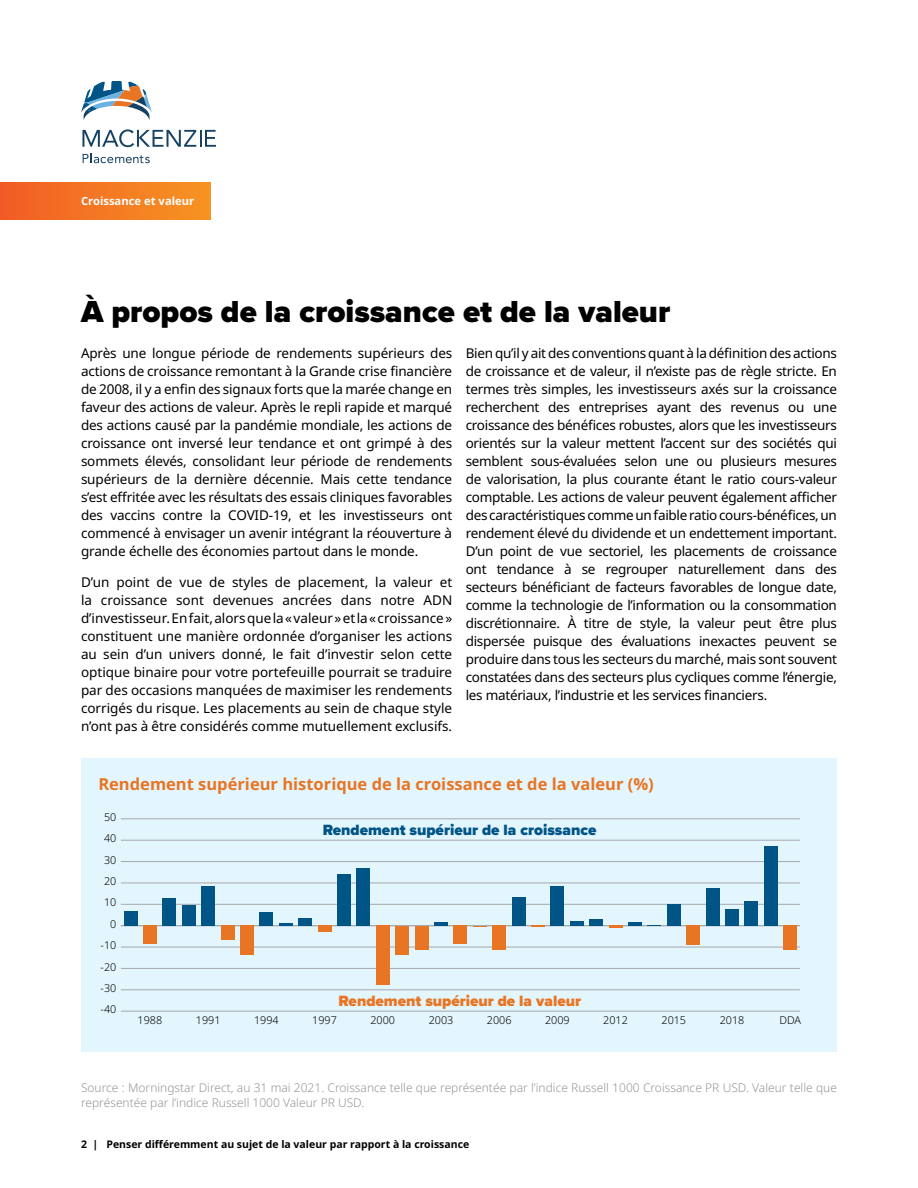
<style>
.page{position:relative;width:918px;height:1188px;background:#fff}
.page>*{position:absolute;margin:0;border:0;box-sizing:border-box;transform-origin:0 0}
.t1{font:900 31.5px "Proxima Nova";color:#000}
.H4-orange{font:700 16.5px "Noto Sans";color:#e87524}
.t2{font:900 15.45px "Proxima Nova";color:#005486}
.t3{font:900 15.45px "Proxima Nova";color:#e87524}
.body{font:13.5px/18px "Noto Sans";letter-spacing:-.01em;color:#000;text-align:justify}
.legal{font:300 12px/15px "Noto Sans";color:#939598}
.t4{font:700 11.25px "Noto Sans";color:#fff}
.t5{font:300 10.8px "Noto Sans";color:#000}
.t6{font:700 10.5px "Noto Sans";color:#000}
</style>
<div class="page">
<div style="left:81px;top:758px;width:756px;height:294px;background:#e3f5fd"></div>
<div style="left:0;top:183px;width:211px;height:37px;background:linear-gradient(to right,#f15c25,#f79422)"></div>
<svg style="left:81px;top:81px;width:71px;height:39px"></svg>
<svg style="left:82px;top:129px;width:134px;height:18px"></svg>
<svg style="left:83px;top:153px;width:67px;height:10px"></svg>
<hr style="left:121px;top:1011px;width:679px;height:1px;background:#a7a9ac">
<hr style="left:121px;top:990px;width:679px;height:1px;background:#a7a9ac">
<hr style="left:121px;top:968px;width:679px;height:1px;background:#a7a9ac">
<hr style="left:121px;top:947px;width:679px;height:1px;background:#a7a9ac">
<hr style="left:121px;top:925px;width:679px;height:1px;background:#a7a9ac">
<hr style="left:121px;top:904px;width:679px;height:1px;background:#a7a9ac">
<hr style="left:121px;top:883px;width:679px;height:1px;background:#a7a9ac">
<hr style="left:121px;top:861px;width:679px;height:1px;background:#a7a9ac">
<hr style="left:121px;top:840px;width:679px;height:1px;background:#a7a9ac">
<hr style="left:121px;top:819px;width:679px;height:1px;background:#a7a9ac">
<div style="left:124px;top:911px;width:14px;height:15px;background:#005486"></div>
<div style="left:143px;top:926px;width:14px;height:18px;background:#e87524"></div>
<div style="left:162px;top:898px;width:14px;height:28px;background:#005486"></div>
<div style="left:182px;top:905px;width:14px;height:21px;background:#005486"></div>
<div style="left:201px;top:886px;width:14px;height:40px;background:#005486"></div>
<div style="left:221px;top:926px;width:14px;height:14px;background:#e87524"></div>
<div style="left:240px;top:926px;width:14px;height:29px;background:#e87524"></div>
<div style="left:259px;top:913px;width:14px;height:13px;background:#005486"></div>
<hr style="left:279px;top:923px;width:14px;height:3px;background:#005486">
<div style="left:298px;top:919px;width:14px;height:7px;background:#005486"></div>
<div style="left:318px;top:926px;width:14px;height:6px;background:#e87524"></div>
<div style="left:337px;top:874px;width:14px;height:52px;background:#005486"></div>
<div style="left:356px;top:868px;width:14px;height:58px;background:#005486"></div>
<div style="left:376px;top:926px;width:14px;height:59px;background:#e87524"></div>
<div style="left:395px;top:926px;width:14px;height:29px;background:#e87524"></div>
<div style="left:415px;top:926px;width:14px;height:23px;background:#e87524"></div>
<hr style="left:434px;top:922px;width:14px;height:4px;background:#005486">
<div style="left:453px;top:926px;width:14px;height:18px;background:#e87524"></div>
<svg style="left:473px;top:926px;width:14px;height:1px"></svg>
<div style="left:492px;top:926px;width:14px;height:24px;background:#e87524"></div>
<div style="left:512px;top:898px;width:14px;height:28px;background:#005486"></div>
<svg style="left:531px;top:926px;width:14px;height:1px"></svg>
<div style="left:550px;top:886px;width:14px;height:40px;background:#005486"></div>
<div style="left:570px;top:921px;width:14px;height:5px;background:#005486"></div>
<div style="left:589px;top:919px;width:14px;height:7px;background:#005486"></div>
<svg style="left:609px;top:926px;width:14px;height:2px"></svg>
<hr style="left:628px;top:922px;width:14px;height:4px;background:#005486">
<svg style="left:647px;top:925px;width:14px;height:1px"></svg>
<div style="left:667px;top:904px;width:14px;height:22px;background:#005486"></div>
<div style="left:686px;top:926px;width:14px;height:19px;background:#e87524"></div>
<div style="left:706px;top:888px;width:14px;height:38px;background:#005486"></div>
<div style="left:725px;top:909px;width:14px;height:17px;background:#005486"></div>
<div style="left:744px;top:901px;width:14px;height:25px;background:#005486"></div>
<div style="left:764px;top:847px;width:14px;height:79px;background:#005486"></div>
<div style="left:783px;top:926px;width:14px;height:24px;background:#e87524"></div>
<p class="t4" style="left:81px;top:193px;width:115px">Croissance et valeur</p>
<h2 class="t1" style="left:81px;top:288px;width:591px">À propos de la croissance et de la valeur</h2>
<p class="body" style="left:81px;top:344px;width:373px">Après une longue période de rendements supérieurs des actions de croissance remontant à la Grande crise financière de 2008, il y a enfin des signaux forts que la marée change en faveur des actions de valeur. Après le repli rapide et marqué des actions causé par la pandémie mondiale, les actions de croissance ont inversé leur tendance et ont grimpé à des sommets élevés, consolidant leur période de rendements supérieurs de la dernière décennie. Mais cette tendance s’est effritée avec les résultats des essais cliniques favorables des vaccins contre la COVID-19, et les investisseurs ont commencé à envisager un avenir intégrant la réouverture à grande échelle des économies partout dans le monde.</p>
<p class="body" style="left:81px;top:574px;width:373px">D’un point de vue de styles de placement, la valeur et la croissance sont devenues ancrées dans notre ADN d’investisseur. En fait, alors que la « valeur » et la «croissance» constituent une manière ordonnée d’organiser les actions au sein d’un univers donné, le fait d’investir selon cette optique binaire pour votre portefeuille pourrait se traduire par des occasions manquées de maximiser les rendements corrigés du risque. Les placements au sein de chaque style n’ont pas à être considérés comme mutuellement exclusifs.</p>
<p class="body" style="left:466px;top:344px;width:373px">Bien qu’il y ait des conventions quant à la définition des actions de croissance et de valeur, il n’existe pas de règle stricte. En termes très simples, les investisseurs axés sur la croissance recherchent des entreprises ayant des revenus ou une croissance des bénéfices robustes, alors que les investisseurs orientés sur la valeur mettent l’accent sur des sociétés qui semblent sous-évaluées selon une ou plusieurs mesures de valorisation, la plus courante étant le ratio cours-valeur comptable. Les actions de valeur peuvent également afficher des caractéristiques comme un faible ratio cours-bénéfices, un rendement élevé du dividende et un endettement important.<br>D’un point de vue sectoriel, les placements de croissance ont tendance à se regrouper naturellement dans des secteurs bénéficiant de facteurs favorables de longue date, comme la technologie de l’information ou la consommation discrétionnaire. À titre de style, la valeur peut être plus dispersée puisque des évaluations inexactes peuvent se produire dans tous les secteurs du marché, mais sont souvent constatées dans des secteurs plus cycliques comme l’énergie, les matériaux, l’industrie et les services financiers.</p>
<p class="H4-orange" style="left:98px;top:772px;width:557px">Rendement supérieur historique de la croissance et de la valeur (%)</p>
<p class="t5" style="left:104px;top:809px;width:14px">50</p>
<p class="t5" style="left:104px;top:831px;width:14px">40</p>
<p class="t5" style="left:104px;top:852px;width:14px">30</p>
<p class="t5" style="left:104px;top:874px;width:14px">20</p>
<p class="t5" style="left:104px;top:895px;width:14px">10</p>
<p class="t5" style="left:110px;top:916px;width:8px">0</p>
<p class="t5" style="left:101px;top:938px;width:17px">-10</p>
<p class="t5" style="left:101px;top:959px;width:17px">-20</p>
<p class="t5" style="left:101px;top:980px;width:17px">-30</p>
<p class="t5" style="left:101px;top:1002px;width:17px">-40</p>
<p class="t2" style="left:323px;top:818px;width:275px">Rendement supérieur de la croissance</p>
<p class="t3" style="left:339px;top:989px;width:244px">Rendement supérieur de la valeur</p>
<p class="t5" style="left:138px;top:1013px;width:26px">1988</p>
<p class="t5" style="left:196px;top:1013px;width:26px">1991</p>
<p class="t5" style="left:254px;top:1013px;width:26px">1994</p>
<p class="t5" style="left:312px;top:1013px;width:26px">1997</p>
<p class="t5" style="left:370px;top:1013px;width:26px">2000</p>
<p class="t5" style="left:429px;top:1013px;width:26px">2003</p>
<p class="t5" style="left:487px;top:1013px;width:26px">2006</p>
<p class="t5" style="left:545px;top:1013px;width:26px">2009</p>
<p class="t5" style="left:603px;top:1013px;width:26px">2012</p>
<p class="t5" style="left:662px;top:1013px;width:26px">2015</p>
<p class="t5" style="left:720px;top:1013px;width:26px">2018</p>
<p class="t5" style="left:779px;top:1013px;width:23px">DDA</p>
<p class="legal" style="left:81px;top:1080px;width:758px">Source : Morningstar Direct, au 31 mai 2021. Croissance telle que représentée par l’indice Russell 1000 Croissance PR USD. Valeur telle que représentée par l’indice Russell 1000 Valeur PR USD.</p>
<p class="t6" style="left:81px;top:1136px;width:390px">2 | Penser différemment au sujet de la valeur par rapport à la croissance</p>
</div>
